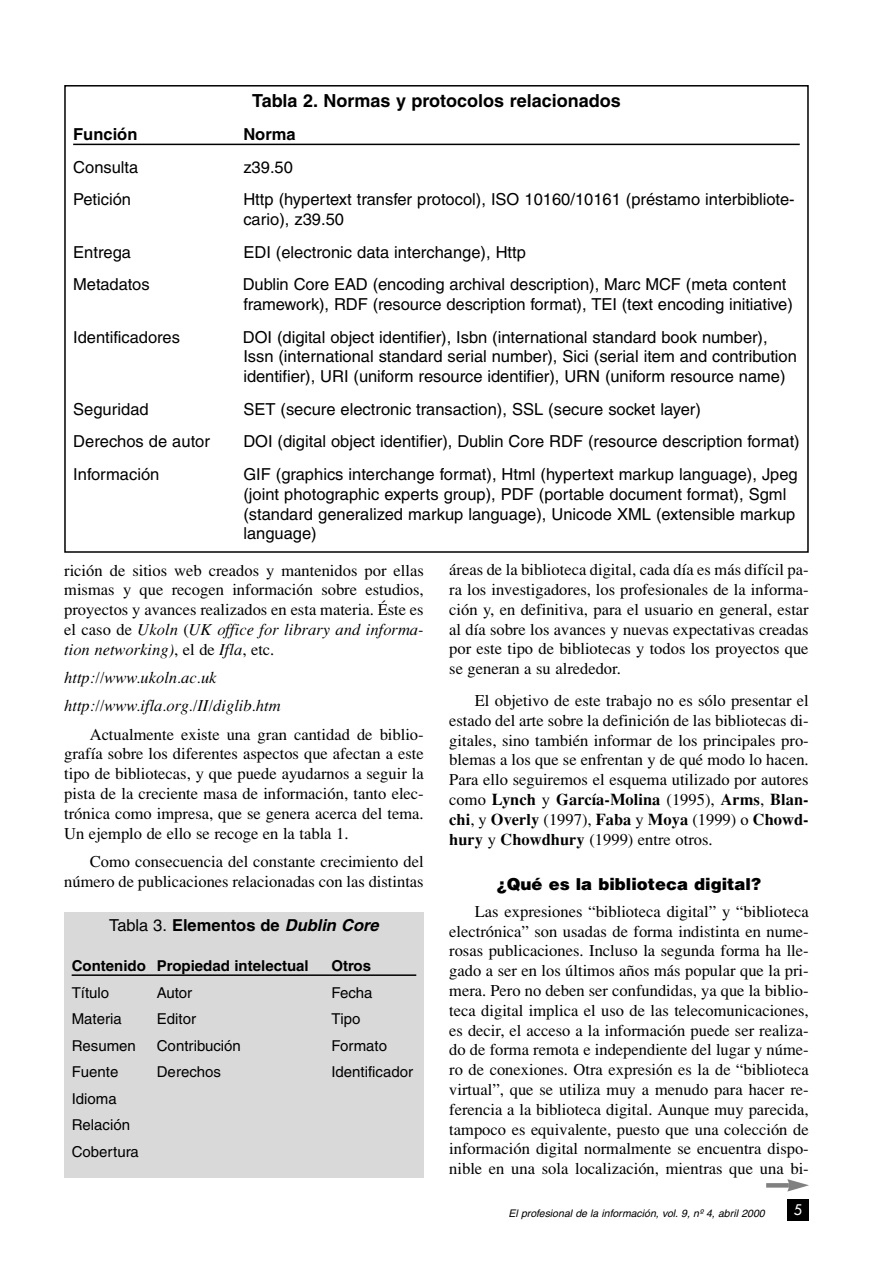
<style>
.page{position:relative;width:893px;height:1263px;background:#fff}
.page>*{position:absolute;margin:0;border:0;box-sizing:border-box;transform-origin:0 0}
.t1{font:700 18px "Helvetica";color:#000}
.t2{font:16.5px/19.8px "Times";color:#000;text-align:justify}
.t3{font:16.5px/19.8px "Helvetica";color:#000}
.t4{font:italic 16.5px/28.3px "Times";color:#000}
.t5{font:700 16.5px "Helvetica";color:#000}
.t6{font:900 16.5px "Helvetica";color:#000}
.t7{font:15px/26.5px "Helvetica";color:#000}
.t8{font:700 15px "Helvetica";color:#000}
.t9{font:14.25px "Futura";color:#fff}
.t10{font:italic 10.5px "Helvetica";color:#000}
.s1{font-style:italic}
.s2{font-weight:400}
.s3{font-weight:700}
</style>
<div class="page">
<div style="left:787px;top:1199px;width:21px;height:21px;background:#000"></div>
<div style="left:766px;top:1183px;width:22px;height:5px;background:#808080"></div>
<svg style="left:787px;top:1179px;width:21px;height:13px"></svg>
<hr style="left:73px;top:144px;width:726px;height:1px;background:#000">
<div style="left:64px;top:85px;width:744px;height:468px;border:2px solid #000"></div>
<div style="left:64px;top:912px;width:359px;height:266px;background:#d9d9d9"></div>
<hr style="left:72px;top:974px;width:344px;height:2px;background:#000">
<p class="t1" style="left:252px;top:94px;width:370px">Tabla 2. Normas y protocolos relacionados</p>
<p class="t5" style="left:73px;top:128px;width:66px">Función</p>
<p class="t5" style="left:243px;top:128px;width:54px">Norma</p>
<p class="t3" style="left:73px;top:159px;width:67px">Consulta</p>
<p class="t3" style="left:243px;top:159px;width:51px">z39.50</p>
<p class="t3" style="left:73px;top:191px;width:59px">Petición</p>
<p class="t3" style="left:243px;top:191px;width:553px">Http (hypertext transfer protocol), ISO 10160/10161 (préstamo interbibliote&shy;cario), z39.50</p>
<p class="t3" style="left:73px;top:244px;width:59px">Entrega</p>
<p class="t3" style="left:243px;top:244px;width:284px">EDI (electronic data interchange), Http</p>
<p class="t3" style="left:73px;top:276px;width:78px">Metadatos</p>
<p class="t3" style="left:243px;top:276px;width:551px">Dublin Core EAD (encoding archival description), Marc MCF (meta content framework), RDF (resource description format), TEI (text encoding initiative)</p>
<p class="t3" style="left:73px;top:328px;width:108px">Identificadores</p>
<p class="t3" style="left:243px;top:328px;width:555px">DOI (digital object identifier), Isbn (international standard book number),<br>Issn (international standard serial number), Sici (serial item and contribution identifier), URI (uniform resource identifier), URN (uniform resource name)</p>
<p class="t3" style="left:73px;top:401px;width:77px">Seguridad</p>
<p class="t3" style="left:243px;top:401px;width:459px">SET (secure electronic transaction), SSL (secure socket layer)</p>
<p class="t3" style="left:73px;top:433px;width:138px">Derechos de autor</p>
<p class="t3" style="left:243px;top:433px;width:558px">DOI (digital object identifier), Dublin Core RDF (resource description format)</p>
<p class="t3" style="left:73px;top:466px;width:88px">Información</p>
<p class="t3" style="left:243px;top:466px;width:556px">GIF (graphics interchange format), Html (hypertext markup language), Jpeg (joint photographic experts group), PDF (portable document format), Sgml (standard generalized markup language), Unicode XML (extensible markup language)</p>
<p class="t2" style="left:64px;top:562px;width:361px">rición de sitios web creados y mantenidos por ellas mismas y que recogen información sobre estudios, proyectos y avances realizados en esta materia. Éste es el caso de <span class="s1">Ukoln</span> (<span class="s1">UK office for library and informa&shy;tion networking)</span>, el de <span class="s1">Ifla</span>, etc.</p>
<p class="t4" style="left:64px;top:665px;width:218px">http://www.ukoln.ac.uk http://www.ifla.org./II/diglib.htm</p>
<p class="t2" style="left:64px;top:726px;width:361px;text-indent:26px">Actualmente existe una gran cantidad de biblio&shy;grafía sobre los diferentes aspectos que afectan a este tipo de bibliotecas, y que puede ayudarnos a seguir la pista de la creciente masa de información, tanto elec&shy;trónica como impresa, que se genera acerca del tema.<br>Un ejemplo de ello se recoge en la tabla 1.</p>
<p class="t2" style="left:64px;top:853px;width:361px;text-align:right">Como consecuencia del constante crecimiento del número de publicaciones relacionadas con las distintas</p>
<p class="t5" style="left:109px;top:920px;width:274px"><span class="s2">Tabla 3.</span> Elementos de <span class="s1">Dublin Core</span></p>
<p class="t8" style="left:72px;top:961px;width:238px">Contenido Propiedad intelectual</p>
<p class="t8" style="left:331px;top:961px;width:41px">Otros</p>
<p class="t7" style="left:72px;top:981px;width:39px">Título</p>
<p class="t7" style="left:157px;top:981px;width:37px">Autor</p>
<p class="t7" style="left:331px;top:981px;width:43px">Fecha</p>
<p class="t7" style="left:72px;top:1007px;width:52px">Materia</p>
<p class="t7" style="left:157px;top:1007px;width:41px">Editor</p>
<p class="t7" style="left:331px;top:1007px;width:31px">Tipo</p>
<p class="t7" style="left:72px;top:1034px;width:66px">Resumen</p>
<p class="t7" style="left:157px;top:1034px;width:86px">Contribución</p>
<p class="t7" style="left:331px;top:1034px;width:57px">Formato</p>
<p class="t7" style="left:72px;top:1060px;width:48px">Fuente</p>
<p class="t7" style="left:157px;top:1060px;width:66px">Derechos</p>
<p class="t7" style="left:331px;top:1060px;width:83px">Identificador</p>
<p class="t7" style="left:72px;top:1087px;width:69px">Idioma<br>Relación<br>Cobertura</p>
<p class="t2" style="left:449px;top:561px;width:361px">áreas de la biblioteca digital, cada día es más difícil pa&shy;ra los investigadores, los profesionales de la informa&shy;ción y, en definitiva, para el usuario en general, estar al día sobre los avances y nuevas expectativas creadas por este tipo de bibliotecas y todos los proyectos que se generan a su alrededor.</p>
<p class="t2" style="left:449px;top:692px;width:361px;text-indent:26px">El objetivo de este trabajo no es sólo presentar el estado del arte sobre la definición de las bibliotecas di&shy;gitales, sino también informar de los principales pro&shy;blemas a los que se enfrentan y de qué modo lo hacen.<br>Para ello seguiremos el esquema utilizado por autores como <span class="s3">Lynch</span> y <span class="s3">García-Molina</span> (1995), <span class="s3">Arms</span>, <span class="s3">Blan&shy;chi</span>, y <span class="s3">Overly</span> (1997), <span class="s3">Faba</span> y <span class="s3">Moya</span> (1999) o <span class="s3">Chowd&shy;hury</span> y <span class="s3">Chowdhury</span> (1999) entre otros.</p>
<p class="t6" style="left:496px;top:878px;width:266px">¿Qué es la biblioteca digital?</p>
<p class="t2" style="left:449px;top:903px;width:361px;text-indent:26px">Las expresiones “biblioteca digital” y “biblioteca electrónica” son usadas de forma indistinta en nume&shy;rosas publicaciones. Incluso la segunda forma ha lle&shy;gado a ser en los últimos años más popular que la pri&shy;mera. Pero no deben ser confundidas, ya que la biblio&shy;teca digital implica el uso de las telecomunicaciones, es decir, el acceso a la información puede ser realiza&shy;do de forma remota e independiente del lugar y núme&shy;ro de conexiones. Otra expresión es la de “biblioteca virtual”, que se utiliza muy a menudo para hacer re&shy;ferencia a la biblioteca digital. Aunque muy parecida, tampoco es equivalente, puesto que una colección de información digital normalmente se encuentra dispo&shy;nible en una sola localización, mientras que una bi-</p>
<p class="t10" style="left:508px;top:1209px;width:260px">El profesional de la información, vol. 9, nº 4, abril 2000</p>
<p class="t9" style="left:794px;top:1203px;width:10px">5</p>
</div>
